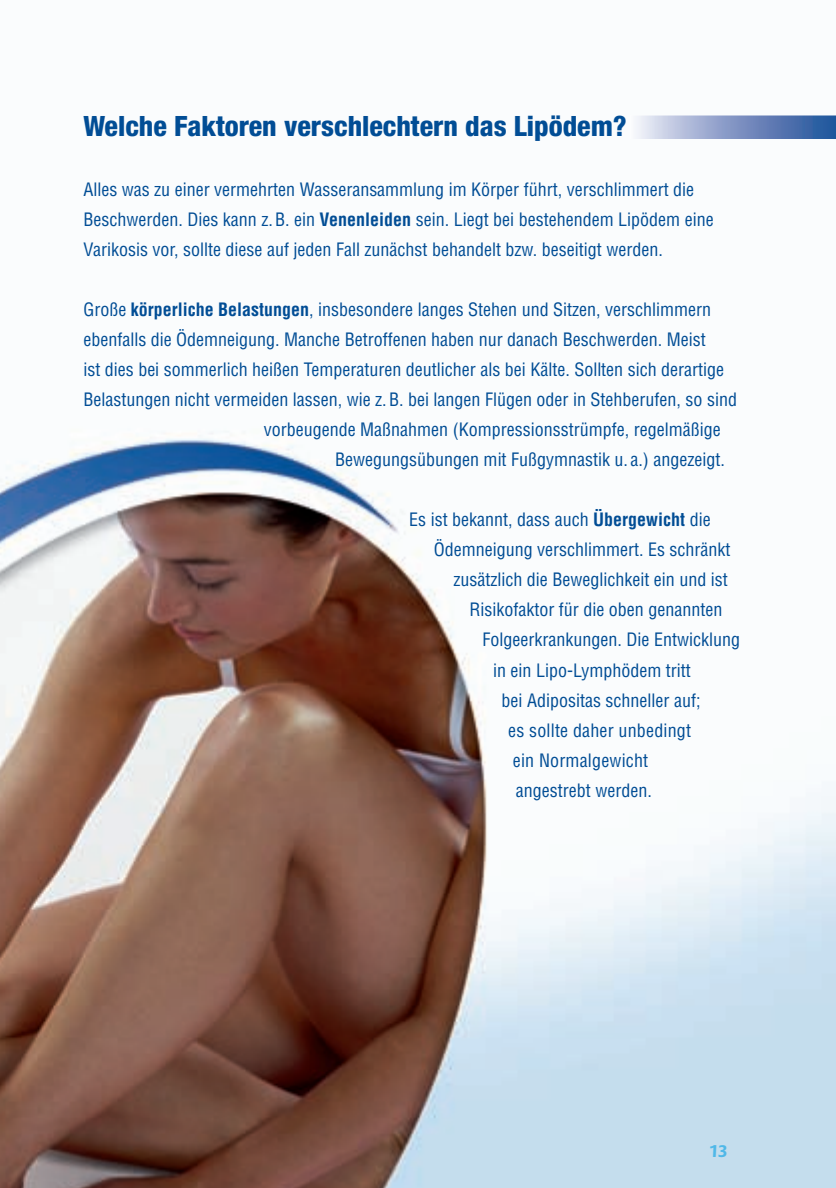
<style>
.page{position:relative;width:836px;height:1188px;background:#fff}
.page>*{position:absolute;margin:0;border:0;box-sizing:border-box;transform-origin:0 0}
.t1{font:800 condensed 28px "Helvetica Neue";color:#014d95}
.t2{font:condensed 18px/30px "Helvetica";color:#014d95}
.t3{font:700 18px "Flora";color:#50b8e8}
.s1{font-weight:700}
</style>
<div class="page">
<img style="left:0;top:138px;width:836px;height:1049px">
<img style="left:635px;top:115px;width:201px;height:23px">
<h1 class="t1" style="left:83px;top:116px;width:545px">Welche Faktoren verschlechtern das Lipödem?</h1>
<p class="t2" style="left:83px;top:176px;width:632px">Alles was zu einer vermehrten Wasseransammlung im Körper führt, verschlimmert die<br>Beschwerden. Dies kann z. B. ein <span class="s1">Venenleiden</span> sein. Liegt bei bestehendem Lipödem eine<br>Varikosis vor, sollte diese auf jeden Fall zunächst behandelt bzw. beseitigt werden.</p>
<p class="t2" style="left:83px;top:296px;width:629px">Große <span class="s1">körperliche Belastungen</span>, insbesondere langes Stehen und Sitzen, verschlimmern</p>
<p class="t2" style="left:83px;top:326px;width:624px">ebenfalls die Ödemneigung. Manche Betroffenen haben nur danach Beschwerden. Meist</p>
<p class="t2" style="left:83px;top:356px;width:642px">ist dies bei sommerlich heißen Temperaturen deutlicher als bei Kälte. Sollten sich derartige</p>
<p class="t2" style="left:83px;top:386px;width:655px">Belastungen nicht vermeiden lassen, wie z. B. bei langen Flügen oder in Stehberufen, so sind</p>
<p class="t2" style="left:264px;top:416px;width:458px">vorbeugende Maßnahmen (Kompressionsstrümpfe, regelmäßige</p>
<p class="t2" style="left:335px;top:446px;width:391px">Bewegungsübungen mit Fußgymnastik u. a.) angezeigt.</p>
<p class="t2" style="left:409px;top:506px;width:303px">Es ist bekannt, dass auch <span class="s1">Übergewicht</span> die</p>
<p class="t2" style="left:434px;top:536px;width:298px">Ödemneigung verschlimmert. Es schränkt</p>
<p class="t2" style="left:453px;top:566px;width:276px">zusätzlich die Beweglichkeit ein und ist</p>
<p class="t2" style="left:469px;top:596px;width:254px">Risikofaktor für die oben genannten</p>
<p class="t2" style="left:482px;top:626px;width:259px">Folgeerkrankungen. Die Entwicklung</p>
<p class="t2" style="left:493px;top:656px;width:199px">in ein Lipo-Lymphödem tritt</p>
<p class="t2" style="left:501px;top:686px;width:200px">bei Adipositas schneller auf;</p>
<p class="t2" style="left:508px;top:716px;width:184px">es sollte daher unbedingt</p>
<p class="t2" style="left:513px;top:746px;width:137px">ein Normalgewicht</p>
<p class="t2" style="left:516px;top:776px;width:137px">angestrebt werden.</p>
<p class="t3" style="left:709px;top:1143px;width:19px">13</p>
</div>
